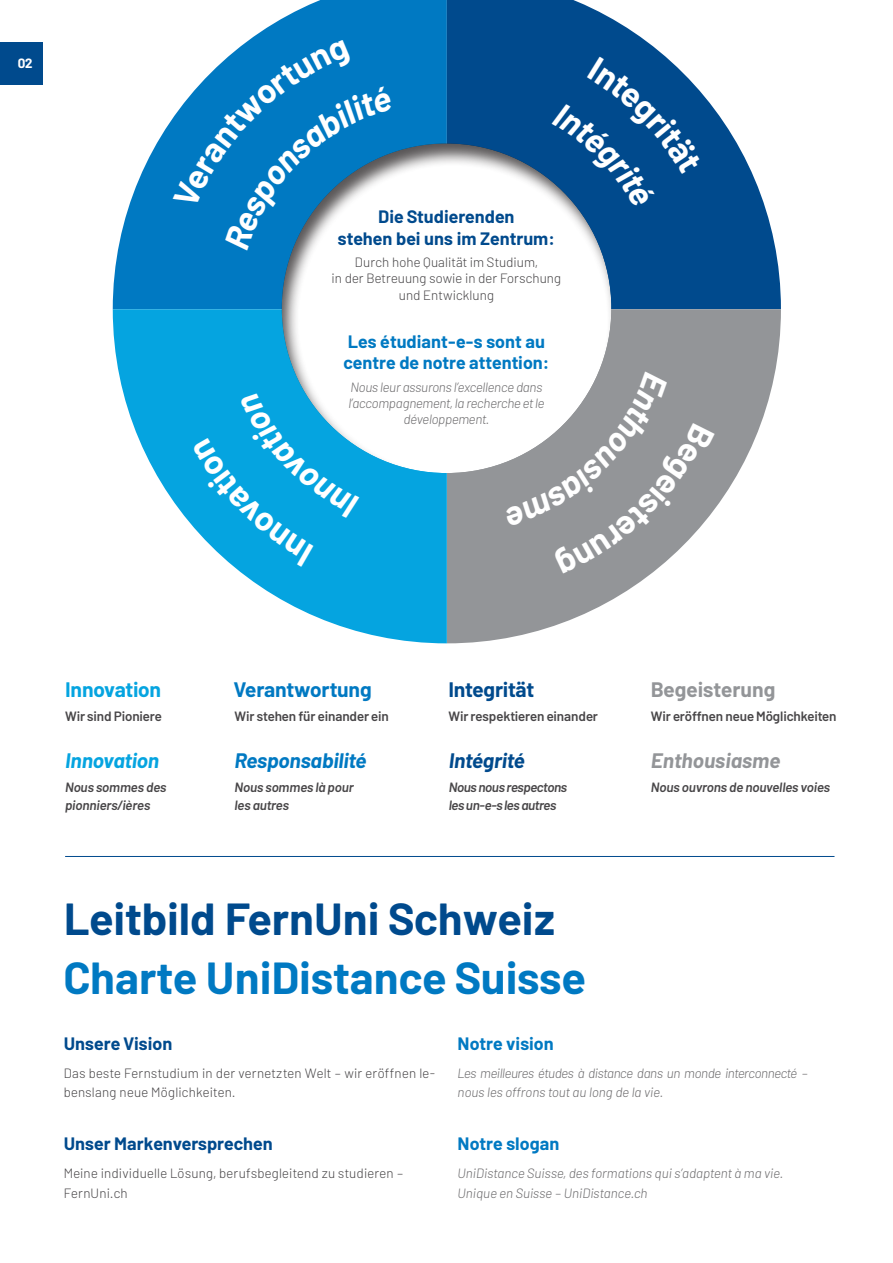
<style>
.page{position:relative;width:893px;height:1263px;background:#fff}
.page>*{position:absolute;margin:0;border:0;box-sizing:border-box;transform-origin:0 0}
.t1{font:700 45px "Barlow";color:#0079c2}
.t2{font:700 45px "Barlow";color:#004a8d}
.t3{font:italic 700 21px "Barlow";letter-spacing:-.01em;color:#0079c2}
.t4{font:700 21px "Barlow";letter-spacing:-.01em;color:#0079c2}
.t5{font:700 21px "Barlow";color:#939598}
.t6{font:italic 700 21px "Barlow";color:#939598}
.t7{font:700 21px "Barlow";letter-spacing:-.015em;color:#05a4e0}
.t8{font:italic 700 21px "Barlow";letter-spacing:-.01em;color:#05a4e0}
.t9{font:700 21px "Barlow";letter-spacing:-.015em;color:#004a8d}
.t10{font:italic 700 21px "Barlow";letter-spacing:-.015em;color:#004a8d}
.t11{font:700 18px/21.6px "Barlow";color:#004a8d;text-align:center}
.t12{font:700 18px "Barlow";color:#0079c2}
.txt_interview{font:italic 300 13.5px/16.2px "Barlow";letter-spacing:-.01em;color:#6c6b6d}
.txt_interview-2{font:300 13.5px/19.5px "Barlow";letter-spacing:.015em;color:#484648}
.txt_interview-3{font:600 13.5px "Barlow";letter-spacing:-.01em;color:#484648}
.txt_interview-4{font:italic 600 13.5px/18px "Barlow";letter-spacing:-.01em;color:#484648}
.txt_interview-5{font:italic 600 13.5px/18px "Barlow";letter-spacing:-.03em;color:#484648}
.t13{font:700 13.5px "Barlow";color:#fff}
</style>
<div class="page">
<svg style="left:113px;top:0;width:334px;height:309px;fill:#0079c2"></svg>
<svg style="left:447px;top:0;width:334px;height:309px;fill:#004a8d"></svg>
<svg style="left:447px;top:309px;width:334px;height:334px;fill:#939598"></svg>
<svg style="left:113px;top:309px;width:334px;height:334px;fill:#05a4e0"></svg>
<div style="left:0;top:43px;width:43px;height:42px;background:#004a8d"></div>
<div style="left:281px;top:141px;width:333px;height:333px;background:#231f20;opacity:.75"></div>
<hr style="left:65px;top:856px;width:769px;height:1px;background:#004a8d">
<svg style="left:504px;top:372px;width:211px;height:202px"></svg>
<div style="left:552px;top:57px;width:149px;height:152px;background:#004a8d"></div>
<svg style="left:173px;top:39px;width:220px;height:212px"></svg>
<svg style="left:192px;top:392px;width:167px;height:174px"></svg>
<p class="t13" style="left:18px;top:54px;width:16px">02</p>
<p class="t11" style="left:338px;top:205px;width:219px">Die Studierenden<br>stehen bei uns im Zentrum:</p>
<p class="txt_interview-2" style="left:332px;top:253px;width:231px;line-height:16.2px;text-align:center">Durch hohe Qualität im Studium,<br>in der Betreuung sowie in der Forschung und Entwicklung</p>
<p class="t12" style="left:348px;top:328px;width:198px">Les étudiant-e-s sont au</p>
<p class="t12" style="left:343px;top:349px;width:207px">centre de notre attention:</p>
<p class="txt_interview" style="left:348px;top:377px;width:198px;text-align:center">Nous leur assurons l’excellence dans l’accompagnement, la recherche et le développement.</p>
<p class="t7" style="left:65px;top:674px;width:98px">Innovation</p>
<p class="txt_interview-3" style="left:65px;top:706px;width:98px">Wir sind Pioniere</p>
<p class="t8" style="left:65px;top:745px;width:96px">Innovation</p>
<p class="txt_interview-4" style="left:65px;top:777px;width:103px">Nous sommes des pionniers/ières</p>
<p class="t4" style="left:234px;top:674px;width:139px">Verantwortung</p>
<p class="txt_interview-3" style="left:234px;top:706px;width:156px">Wir stehen für einander ein</p>
<p class="t3" style="left:234px;top:745px;width:134px">Responsabilité</p>
<p class="txt_interview-4" style="left:234px;top:777px;width:121px">Nous sommes là pour les autres</p>
<p class="t9" style="left:448px;top:674px;width:87px">Integrität</p>
<p class="txt_interview-3" style="left:448px;top:706px;width:151px">Wir respektieren einander</p>
<p class="t10" style="left:449px;top:745px;width:78px">Intégrité</p>
<p class="txt_interview-5" style="left:449px;top:777px;width:120px">Nous nous respectons les un-e-s les autres</p>
<p class="t2" style="left:64px;top:885px;width:493px">Leitbild FernUni Schweiz</p>
<p class="t1" style="left:64px;top:944px;width:523px">Charte UniDistance Suisse</p>
<p class="t5" style="left:651px;top:674px;width:126px">Begeisterung</p>
<p class="txt_interview-3" style="left:651px;top:706px;width:187px">Wir eröffnen neue Möglichkeiten</p>
<p class="t6" style="left:651px;top:745px;width:131px">Enthousiasme</p>
<p class="txt_interview-4" style="left:651px;top:777px;width:181px">Nous ouvrons de nouvelles voies</p>
<p class="t11" style="left:64px;top:1031px;width:110px">Unsere Vision</p>
<p class="txt_interview-2" style="left:64px;top:1062px;width:373px">Das beste Fernstudium in der vernetzten Welt – wir eröffnen le&shy;benslang neue Möglichkeiten.</p>
<p class="t11" style="left:64px;top:1132px;width:211px">Unser Markenversprechen</p>
<p class="txt_interview-2" style="left:64px;top:1163px;width:341px">Meine individuelle Lösung, berufsbegleitend zu studieren –<br>FernUni.ch</p>
<p class="t12" style="left:458px;top:1030px;width:98px">Notre vision</p>
<p class="txt_interview" style="left:458px;top:1062px;width:352px;line-height:19.5px">Les meilleures études à distance dans un monde interconnecté – nous les offrons tout au long de la vie.</p>
<p class="t12" style="left:458px;top:1131px;width:103px">Notre slogan</p>
<p class="txt_interview" style="left:458px;top:1164px;width:327px">UniDistance Suisse, des formations qui s’adaptent à ma vie.</p>
<p class="txt_interview" style="left:458px;top:1184px;width:191px">Unique en Suisse – UniDistance.ch</p>
</div>
